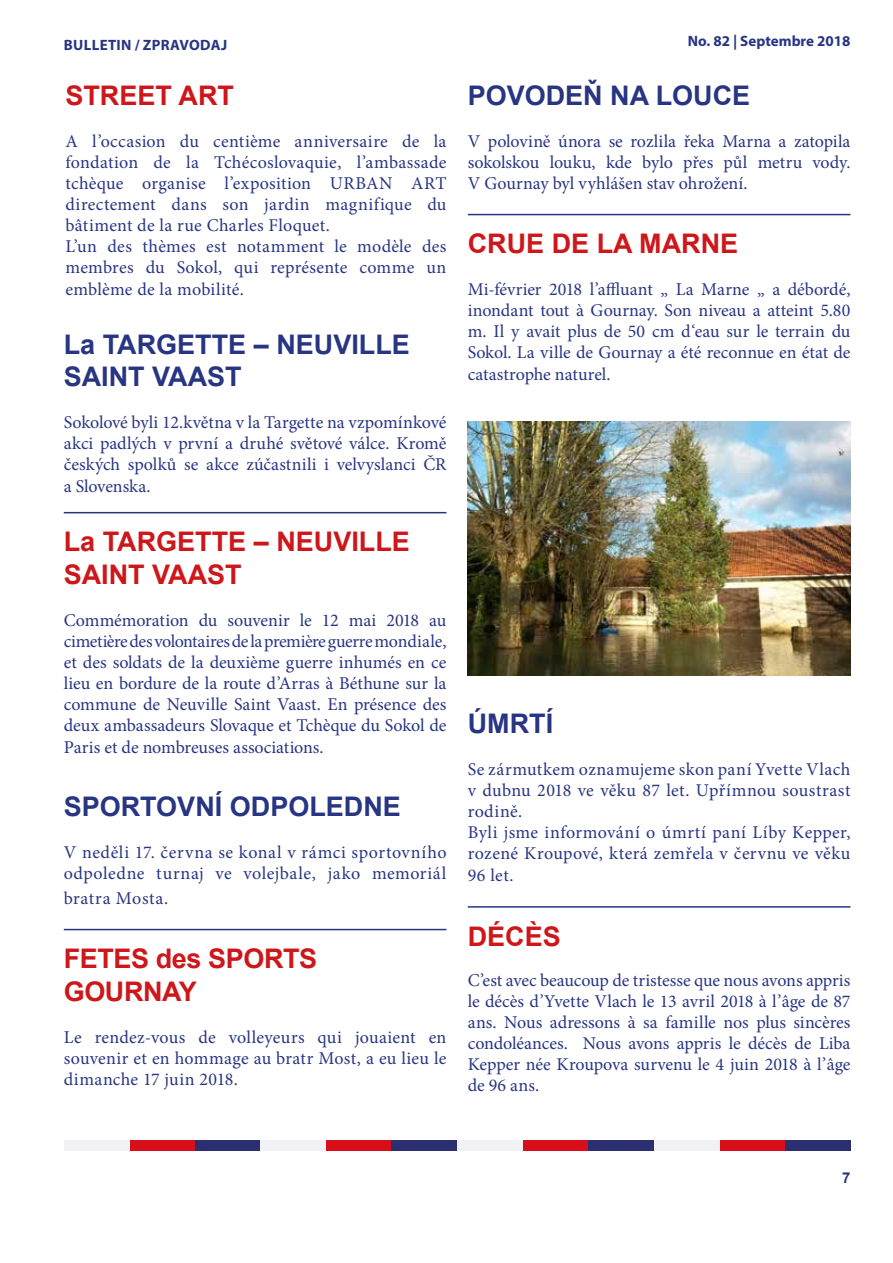
<style>
.page{position:relative;width:893px;height:1263px;background:#fff}
.page>*{position:absolute;margin:0;border:0;box-sizing:border-box;transform-origin:0 0}
.t1{font:700 27px/32.4px "Arial";color:#cd171a}
.t2{font:700 27px/32.4px "Arial";color:#283583}
.t3{font:18px/21.1px "Minion Pro";letter-spacing:.015em;color:#283583;text-align:justify}
.t4{font:18px "Minion Pro";letter-spacing:.035em;color:#283583}
.t5{font:700 15px "Myriad Pro";letter-spacing:.005em;color:#283583}
.t6{font:700 15px "Arial";color:#283583}
</style>
<div class="page">
<div style="left:129px;top:1140px;width:66px;height:11px;background:#d80f1b"></div>
<div style="left:64px;top:1140px;width:65px;height:11px;background:#f2f1f5"></div>
<div style="left:195px;top:1140px;width:65px;height:11px;background:#2b2e6f"></div>
<div style="left:326px;top:1140px;width:66px;height:11px;background:#d80f1b"></div>
<div style="left:260px;top:1140px;width:66px;height:11px;background:#f2f1f5"></div>
<div style="left:392px;top:1140px;width:65px;height:11px;background:#2b2e6f"></div>
<div style="left:523px;top:1140px;width:65px;height:11px;background:#d80f1b"></div>
<div style="left:457px;top:1140px;width:66px;height:11px;background:#f2f1f5"></div>
<div style="left:588px;top:1140px;width:66px;height:11px;background:#2b2e6f"></div>
<div style="left:719px;top:1140px;width:66px;height:11px;background:#d80f1b"></div>
<div style="left:654px;top:1140px;width:65px;height:11px;background:#f2f1f5"></div>
<div style="left:785px;top:1140px;width:65px;height:11px;background:#2b2e6f"></div>
<hr style="left:64px;top:512px;width:382px;height:1px;background:#283583">
<hr style="left:468px;top:214px;width:382px;height:1px;background:#283583">
<hr style="left:64px;top:929px;width:382px;height:1px;background:#283583">
<hr style="left:468px;top:906px;width:382px;height:2px;background:#283583">
<img style="left:468px;top:421px;width:382px;height:254px">
<p class="t5" style="left:64px;top:36px;width:165px">BULLETIN / ZPRAVODAJ</p>
<p class="t5" style="left:688px;top:31px;width:164px">No. 82 | Septembre 2018</p>
<h1 class="t1" style="left:65px;top:80px;width:170px">STREET ART</h1>
<p class="t3" style="left:65px;top:131px;width:382px;text-align:left">A l’occasion du centième anniversaire de la fondation de la Tchécoslovaquie, l’ambassade tchèque organise l’exposition URBAN ART directement dans son jardin magnifique du bâtiment de la rue Charles Floquet.<br>L’un des thèmes est notamment le modèle des membres du Sokol, qui représente comme un emblème de la mobilité.</p>
<h1 class="t2" style="left:64px;top:329px;width:348px">La TARGETTE – NEUVILLE<br>SAINT VAAST</h1>
<p class="t3" style="left:64px;top:412px;width:384px">Sokolové byli 12.května v la Targette na vzpomínkové akci padlých v první a druhé světové válce. Kromě českých spolků se akce zúčastnili i velvyslanci ČR a Slovenska.</p>
<h1 class="t1" style="left:64px;top:526px;width:348px">La TARGETTE – NEUVILLE<br>SAINT VAAST</h1>
<p class="t3" style="left:64px;top:610px;width:384px">Commémoration du souvenir le 12 mai 2018 au cimetière des volontaires de la première guerre mondiale, et des soldats de la deuxième guerre inhumés en ce lieu en bordure de la route d’Arras à Béthune sur la commune de Neuville Saint Vaast. En présence des deux ambassadeurs Slovaque et Tchèque du Sokol de Paris et de nombreuses associations.</p>
<h1 class="t2" style="left:64px;top:791px;width:339px">SPORTOVNÍ ODPOLEDNE</h1>
<p class="t3" style="left:64px;top:842px;width:384px">V neděli 17. června se konal v rámci sportovního odpoledne turnaj ve volejbale, jako memoriál</p>
<p class="t4" style="left:64px;top:886px;width:106px">bratra Mosta.</p>
<h1 class="t2" style="left:468px;top:80px;width:284px">POVODEŇ NA LOUCE</h1>
<p class="t3" style="left:468px;top:130px;width:384px">V polovině února se rozlila řeka Marna a zatopila sokolskou louku, kde bylo přes půl metru vody.<br>V Gournay byl vyhlášen stav ohrožení.</p>
<h1 class="t1" style="left:468px;top:228px;width:272px">CRUE DE LA MARNE</h1>
<p class="t3" style="left:468px;top:279px;width:384px">Mi-février 2018 l’affluant „ La Marne „ a débordé, inondant tout à Gournay. Son niveau a atteint 5.80 m. Il y avait plus de 50 cm d‘eau sur le terrain du Sokol. La ville de Gournay a été reconnue en état de catastrophe naturel.</p>
<h1 class="t2" style="left:468px;top:709px;width:87px">ÚMRTÍ</h1>
<p class="t3" style="left:468px;top:759px;width:384px;text-align:left">Se zármutkem oznamujeme skon paní Yvette Vlach v dubnu 2018 ve věku 87 let. Upřímnou soustrast rodině.<br>Byli jsme informování o úmrtí paní Líby Kepper, rozené Kroupové, která zemřela v červnu ve věku 96 let.</p>
<h1 class="t1" style="left:468px;top:921px;width:95px">DÉCÈS</h1>
<p class="t3" style="left:468px;top:970px;width:384px">C’est avec beaucoup de tristesse que nous avons appris le décès d’Yvette Vlach le 13 avril 2018 à l’âge de 87 ans. Nous adressons à sa famille nos plus sincères condoléances. Nous avons appris le décès de Liba Kepper née Kroupova survenu le 4 juin 2018 à l’âge de 96 ans.</p>
<h1 class="t1" style="left:64px;top:943px;width:255px">FETES des SPORTS<br>GOURNAY</h1>
<p class="t3" style="left:64px;top:1026px;width:384px">Le rendez-vous de volleyeurs qui jouaient en souvenir et en hommage au bratr Most, a eu lieu le dimanche 17 juin 2018.</p>
<p class="t6" style="left:842px;top:1168px;width:10px">7</p>
</div>
